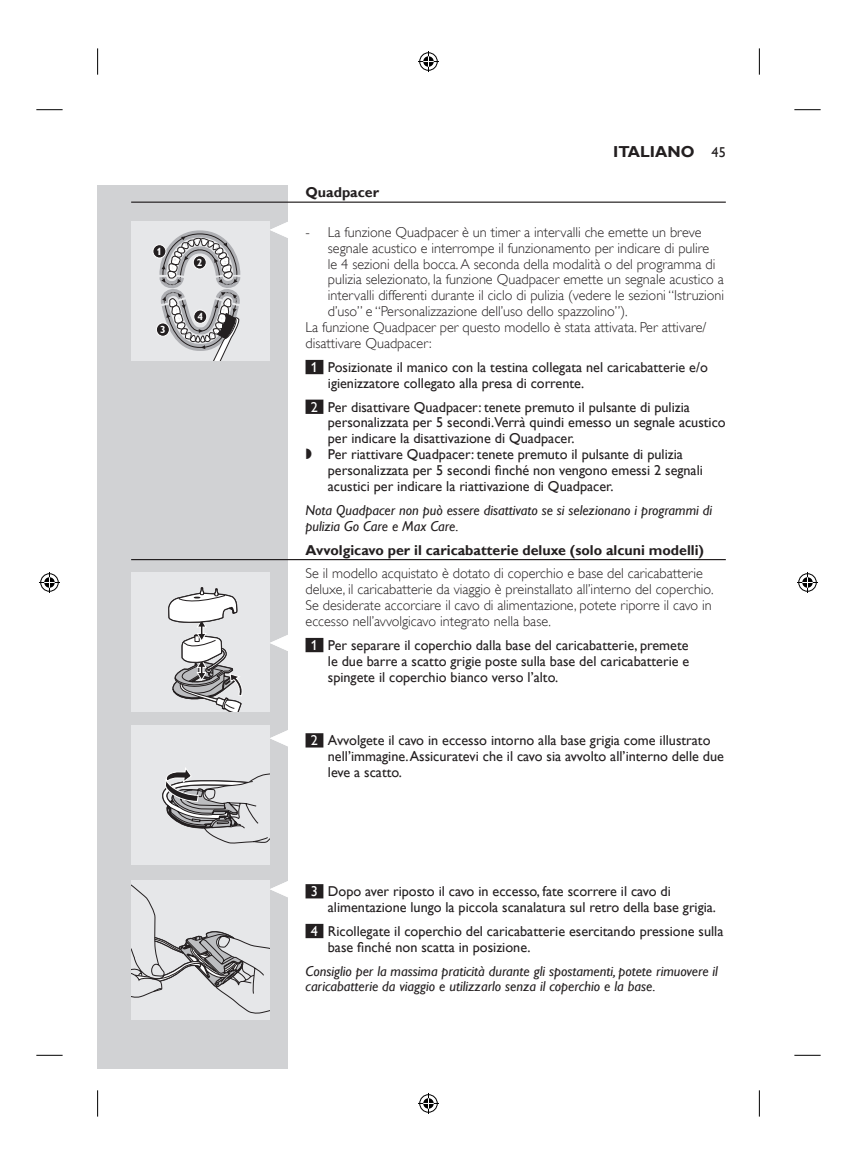
<style>
.page{position:relative;width:857px;height:1165px;background:#fff}
.page>*{position:absolute;margin:0;border:0;box-sizing:border-box;transform-origin:0 0}
.t1{font:700 15.92px "Gill Sans Alt One WGL";color:#231f20}
.t2{font:14.35px/15.9px "Gill Sans Alt One WGL";color:#231f20}
.t3{font:14.35px/15.9px "Gill Sans Alt One WGL Light";color:#231f20}
.t4{font:italic 14.35px/15.9px "Gill Sans Alt One WGL";color:#231f20}
.t5{font:700 14.35px "Gill Sans Alt One WGL";color:#231f20}
.t6{font:14.35px "Philips Ll Font Plain";color:#231f20}
.t7{font:700 10.5px "Gill Alt One";color:#fff}
.s1{font-weight:400;font-size:14.35px}
.s2{color:#fff}
</style>
<div class="page">
<div style="left:98px;top:185px;width:190px;height:883px;background:#d1d2d4"></div>
<hr style="left:131px;top:201px;width:595px;height:2px;background:#231f20">
<div style="left:305px;top:360px;width:18px;height:14px;background:#231f20"></div>
<div style="left:305px;top:399px;width:18px;height:15px;background:#231f20"></div>
<hr style="left:131px;top:559px;width:595px;height:1px;background:#231f20">
<div style="left:305px;top:638px;width:18px;height:14px;background:#231f20"></div>
<div style="left:305px;top:733px;width:18px;height:14px;background:#231f20"></div>
<div style="left:305px;top:884px;width:18px;height:14px;background:#231f20"></div>
<div style="left:305px;top:923px;width:18px;height:15px;background:#231f20"></div>
<svg style="left:270px;top:222px;width:18px;height:16px"></svg>
<div style="left:131px;top:221px;width:138px;height:139px;background:#e6e7e9"></div>
<div style="left:153px;top:244px;width:13px;height:14px;border:1px solid #fff;border-radius:50%"></div>
<svg style="left:156px;top:230px;width:85px;height:130px"></svg>
<svg style="left:270px;top:635px;width:18px;height:16px"></svg>
<div style="left:131px;top:572px;width:138px;height:139px;background:#e6e7e9"></div>
<svg style="left:167px;top:560px;width:77px;height:151px"></svg>
<svg style="left:270px;top:730px;width:18px;height:17px"></svg>
<div style="left:131px;top:725px;width:138px;height:139px;background:#e6e7e9"></div>
<svg style="left:162px;top:767px;width:107px;height:76px"></svg>
<div style="left:131px;top:880px;width:138px;height:139px;background:#e6e7e9"></div>
<svg style="left:131px;top:880px;width:157px;height:133px"></svg>
<svg style="left:36px;top:109px;width:27px;height:1px"></svg>
<svg style="left:794px;top:109px;width:26px;height:1px"></svg>
<svg style="left:36px;top:1054px;width:27px;height:1px"></svg>
<svg style="left:794px;top:1054px;width:26px;height:1px"></svg>
<svg style="left:97px;top:48px;width:1px;height:27px"></svg>
<svg style="left:97px;top:1090px;width:1px;height:26px"></svg>
<svg style="left:759px;top:48px;width:1px;height:27px"></svg>
<svg style="left:759px;top:1090px;width:1px;height:26px"></svg>
<svg style="left:418px;top:51px;width:21px;height:21px"></svg>
<svg style="left:418px;top:1093px;width:21px;height:21px"></svg>
<svg style="left:39px;top:572px;width:21px;height:21px"></svg>
<svg style="left:797px;top:572px;width:21px;height:21px"></svg>
<p class="t7" style="left:157px;top:245px;width:7px">1</p>
<p class="t7" style="left:160px;top:323px;width:7px">3</p>
<p class="t7" style="left:197px;top:256px;width:7px">2</p>
<p class="t7" style="left:197px;top:310px;width:7px">4</p>
<p class="t1" style="left:613px;top:142px;width:114px">ITALIANO <span class="s1">45</span></p>
<p class="t5" style="left:305px;top:184px;width:75px">Quadpacer</p>
<p class="t3" style="left:328px;top:224px;width:375px">La funzione Quadpacer è un timer a intervalli che emette un breve</p>
<p class="t3" style="left:328px;top:240px;width:383px">segnale acustico e interrompe il funzionamento per indicare di pulire</p>
<p class="t3" style="left:328px;top:256px;width:389px">le 4 sezioni della bocca. A seconda della modalità o del programma di</p>
<p class="t3" style="left:328px;top:272px;width:397px">pulizia selezionato, la funzione Quadpacer emette un segnale acustico a</p>
<p class="t3" style="left:328px;top:287px;width:398px">intervalli differenti durante il ciclo di pulizia (vedere le sezioni “Istruzioni</p>
<p class="t3" style="left:328px;top:303px;width:301px">d’uso” e “Personalizzazione dell’uso dello spazzolino”).</p>
<p class="t3" style="left:305px;top:319px;width:402px">La funzione Quadpacer per questo modello è stata attivata. Per attivare/</p>
<p class="t3" style="left:305px;top:335px;width:128px">disattivare Quadpacer:</p>
<p class="t2" style="left:328px;top:359px;width:381px;text-indent:-17px"><span class="s2">1</span> Posizionate il manico con la testina collegata nel caricabatterie e/o igienizzatore collegato alla presa di corrente.</p>
<p class="t2" style="left:328px;top:398px;width:399px;text-indent:-17px"><span class="s2">2</span> Per disattivare Quadpacer: tenete premuto il pulsante di pulizia personalizzata per 5 secondi.Verrà quindi emesso un segnale acustico per indicare la disattivazione di Quadpacer.<br>Per riattivare Quadpacer: tenete premuto il pulsante di pulizia personalizzata per 5 secondi finché non vengono emessi 2 segnali acustici per indicare la riattivazione di Quadpacer.</p>
<p class="t4" style="left:305px;top:501px;width:408px">Nota Quadpacer non può essere disattivato se si selezionano i programmi di pulizia Go Care e Max Care.</p>
<p class="t5" style="left:305px;top:541px;width:400px">Avvolgicavo per il caricabatterie deluxe (solo alcuni modelli)</p>
<p class="t3" style="left:305px;top:565px;width:409px">Se il modello acquistato è dotato di coperchio e base del caricabatterie deluxe, il caricabatterie da viaggio è preinstallato all’interno del coperchio.<br>Se desiderate accorciare il cavo di alimentazione, potete riporre il cavo in eccesso nell’avvolgicavo integrato nella base.</p>
<p class="t2" style="left:328px;top:636px;width:363px;text-align:justify;text-indent:-17px"><span class="s2">1</span> Per separare il coperchio dalla base del caricabatterie, premete le due barre a scatto grigie poste sulla base del caricabatterie e spingete il coperchio bianco verso l’alto.</p>
<p class="t3" style="left:305px;top:224px;width:6px">-</p>
<p class="t6" style="left:305px;top:446px;width:8px">,</p>
<p class="t2" style="left:328px;top:732px;width:398px;text-indent:-17px"><span class="s2">2</span> Avvolgete il cavo in eccesso intorno alla base grigia come illustrato nell’immagine. Assicuratevi che il cavo sia avvolto all’interno delle due leve a scatto.</p>
<p class="t2" style="left:328px;top:883px;width:390px;text-indent:-17px"><span class="s2">3</span> Dopo aver riposto il cavo in eccesso, fate scorrere il cavo di alimentazione lungo la piccola scanalatura sul retro della base grigia.</p>
<p class="t2" style="left:328px;top:922px;width:397px;text-indent:-17px"><span class="s2">4</span> Ricollegate il coperchio del caricabatterie esercitando pressione sulla base finché non scatta in posizione.</p>
<p class="t4" style="left:305px;top:962px;width:414px">Consiglio per la massima praticità durante gli spostamenti, potete rimuovere il caricabatterie da viaggio e utilizzarlo senza il coperchio e la base.</p>
</div>
